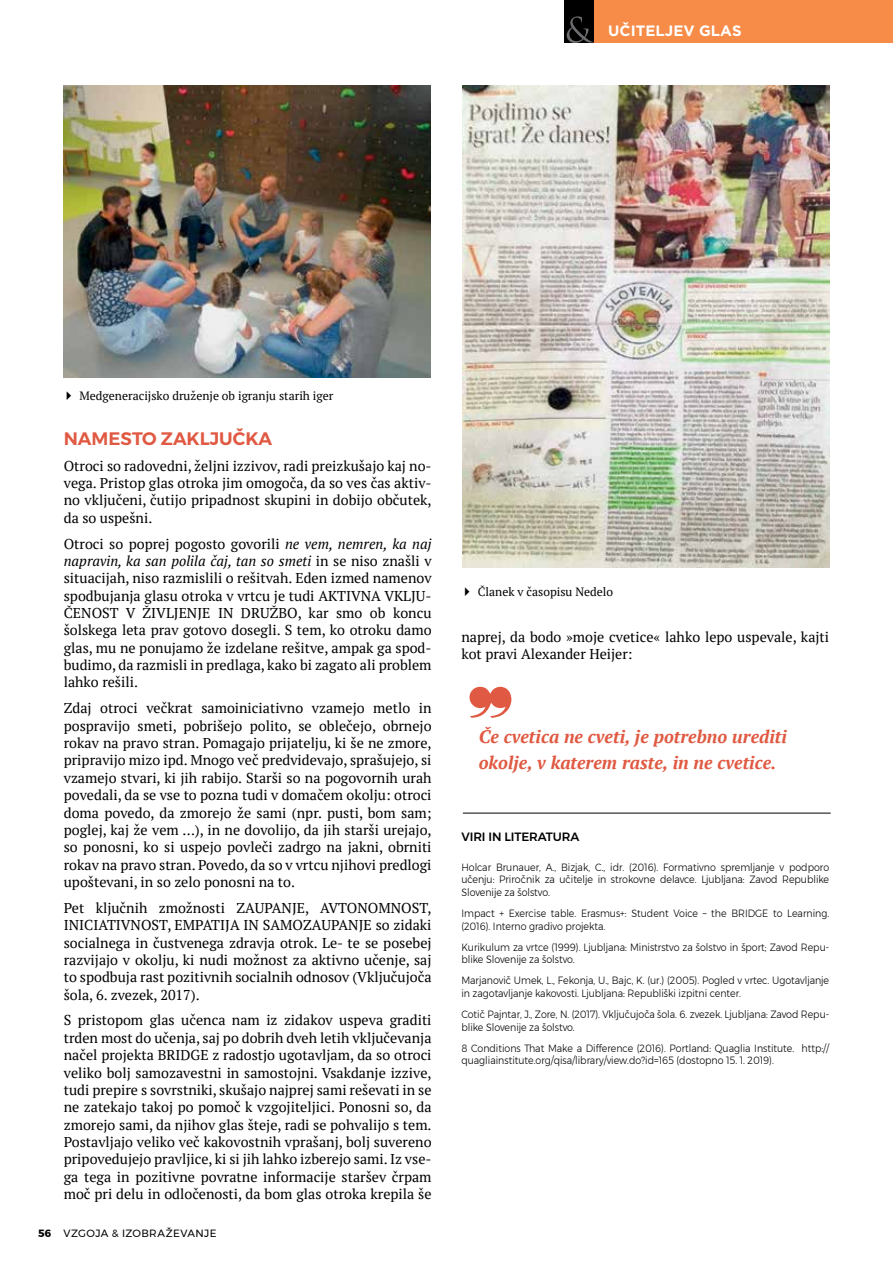
<style>
.page{position:relative;width:893px;height:1263px;background:#fff}
.page>*{position:absolute;margin:0;border:0;box-sizing:border-box;transform-origin:0 0}
.t1{font:italic 700 18px/25.5px "PT Serif";color:#e05942}
.t2{font:600 18px "Montserrat";color:#e05942}
.t3{font:700 15px "Gotham";color:#fff}
.t4{font:14.25px/17.4px "PT Serif";color:#000;text-align:justify}
.t5{font:12px "PT Serif";color:#000}
.t6{font:500 12px "Montserrat";color:#000}
.t7{font:300 10.5px/21.1px "Montserrat";color:#000;scale:.9 1}
.t8{font:10.5px "Montserrat";letter-spacing:.04em;color:#000}
.s1{font-style:italic}
.s2{font-weight:700}
</style>
<div class="page">
<div style="left:594px;top:0;width:299px;height:43px;background:#f68c47"></div>
<div style="left:564px;top:0;width:30px;height:43px;background:#000"></div>
<svg style="left:567px;top:16px;width:27px;height:27px"></svg>
<img style="left:463px;top:85px;width:367px;height:483px">
<hr style="left:463px;top:813px;width:368px;height:1px;background:#000">
<img style="left:63px;top:85px;width:368px;height:293px">
<p class="t3" style="left:608px;top:22px;width:135px">UČITELJEV GLAS</p>
<p class="t5" style="left:79px;top:388px;width:255px">Medgeneracijsko druženje ob igranju starih iger</p>
<p class="t2" style="left:64px;top:424px;width:210px">NAMESTO ZAKLJUČKA</p>
<p class="t4" style="left:64px;top:457px;width:369px">Otroci so radovedni, željni izzivov, radi preizkušajo kaj no&shy;vega. Pristop glas otroka jim omogoča, da so ves čas aktiv&shy;no vključeni, čutijo pripadnost skupini in dobijo občutek, da so uspešni.</p>
<p class="t4" style="left:64px;top:535px;width:369px">Otroci so poprej pogosto govorili <span class="s1">ne vem, nemren, ka naj napravin, ka san polila čaj, tan so smeti</span> in se niso znašli v situacijah, niso razmislili o rešitvah. Eden izmed namenov spodbujanja glasu otroka v vrtcu je tudi AKTIVNA VKLJU-ČENOST V ŽIVLJENJE IN DRUŽBO, kar smo ob koncu šolskega leta prav gotovo dosegli. S tem, ko otroku damo glas, mu ne ponujamo že izdelane rešitve, ampak ga spod&shy;budimo, da razmisli in predlaga, kako bi zagato ali problem lahko rešili.</p>
<p class="t4" style="left:64px;top:699px;width:369px">Zdaj otroci večkrat samoiniciativno vzamejo metlo in pospravijo smeti, pobrišejo polito, se oblečejo, obrnejo rokav na pravo stran. Pomagajo prijatelju, ki še ne zmore, pripravijo mizo ipd. Mnogo več predvidevajo, sprašujejo, si vzamejo stvari, ki jih rabijo. Starši so na pogovornih urah povedali, da se vse to pozna tudi v domačem okolju: otroci doma povedo, da zmorejo že sami (npr. pusti, bom sam; poglej, kaj že vem …), in ne dovolijo, da jih starši urejajo, so ponosni, ko si uspejo povleči zadrgo na jakni, obrniti rokav na pravo stran. Povedo, da so v vrtcu njihovi predlogi upoštevani, in so zelo ponosni na to.</p>
<p class="t4" style="left:64px;top:899px;width:369px">Pet ključnih zmožnosti ZAUPANJE, AVTONOMNOST, INICIATIVNOST, EMPATIJA IN SAMOZAUPANJE so zidaki socialnega in čustvenega zdravja otrok. Le- te se posebej razvijajo v okolju, ki nudi možnost za aktivno učenje, saj to spodbuja rast pozitivnih socialnih odnosov (Vključujoča šola, 6. zvezek, 2017).</p>
<p class="t4" style="left:64px;top:1011px;width:369px">S pristopom glas učenca nam iz zidakov uspeva graditi trden most do učenja, saj po dobrih dveh letih vključevanja načel projekta BRIDGE z radostjo ugotavljam, da so otroci veliko bolj samozavestni in samostojni. Vsakdanje izzive, tudi prepire s sovrstniki, skušajo najprej sami reševati in se ne zatekajo takoj po pomoč k vzgojiteljici. Ponosni so, da zmorejo sami, da njihov glas šteje, radi se pohvalijo s tem.<br>Postavljajo veliko več kakovostnih vprašanj, bolj suvereno pripovedujejo pravljice, ki si jih lahko izberejo sami. Iz vse&shy;ga tega in pozitivne povratne informacije staršev črpam moč pri delu in odločenosti, da bom glas otroka krepila še</p>
<p class="t8" style="left:38px;top:1225px;width:178px"><span class="s2">56</span> VZGOJA &amp; IZOBRAŽEVANJE</p>
<p class="t5" style="left:478px;top:584px;width:137px">Članek v časopisu Nedelo</p>
<p class="t4" style="left:461px;top:628px;width:369px">naprej, da bodo »moje cvetice« lahko lepo uspevale, kajti kot pravi Alexander Heijer:</p>
<p class="t1" style="left:479px;top:724px;width:310px">Če cvetica ne cveti, je potrebno urediti okolje, v katerem raste, in ne cvetice.</p>
<p class="t6" style="left:461px;top:827px;width:7px">VIRI</p>
<p class="t6" style="left:488px;top:827px;width:25px">IN LITERATURA</p>
<p class="t7" style="left:461px;top:860px;width:410px;line-height:12.6px;text-align:justify">Holcar B runauer, A., Bizjak, C., idr. (2016). Formativno spremljanje v podporo učenju: Priročnik za učitelje in strokovne delavce. Ljubljana: Zavod Republike Slovenije za šolstvo.</p>
<p class="t7" style="left:461px;top:902px;width:308px">I mpact + Exercise table. E rasmus+: Student Voice – the BRIDGE</p>
<p class="t7" style="left:773px;top:902px;width:64px">to Learning.</p>
<p class="t7" style="left:461px;top:915px;width:410px">(2016). I nterno gradivo projekta.<br>Kurikulum za vrtce (1999). Ljubljana: Ministrstvo za šolstvo in šport; Zavod Repu-</p>
<p class="t7" style="left:461px;top:949px;width:410px">blike Slovenije za šolstvo.<br>Marjanovič U mek, L., Fekonja, U ., Bajc, K. (ur.) (2005). Pogled v vrtec. U gotavljanje</p>
<p class="t7" style="left:461px;top:982px;width:410px">in zagotavljanje kakovosti. Ljubljana: Republiški izpitni center.<br>Cotič Pajntar, J., Zore, N . (2017). Vključujoča šola. 6. zvezek. Ljubljana: Zavod Repu-</p>
<p class="t7" style="left:461px;top:1016px;width:410px">blike Slovenije za šolstvo.<br>8 Conditions That Make a Difference (2016). Portland: Quaglia I nstitute. http://</p>
<p class="t7" style="left:461px;top:1050px;width:349px">quagliainstitute.org/qisa/library/view.do?id=165 (dostopno 15. 1. 2019).</p>
</div>
